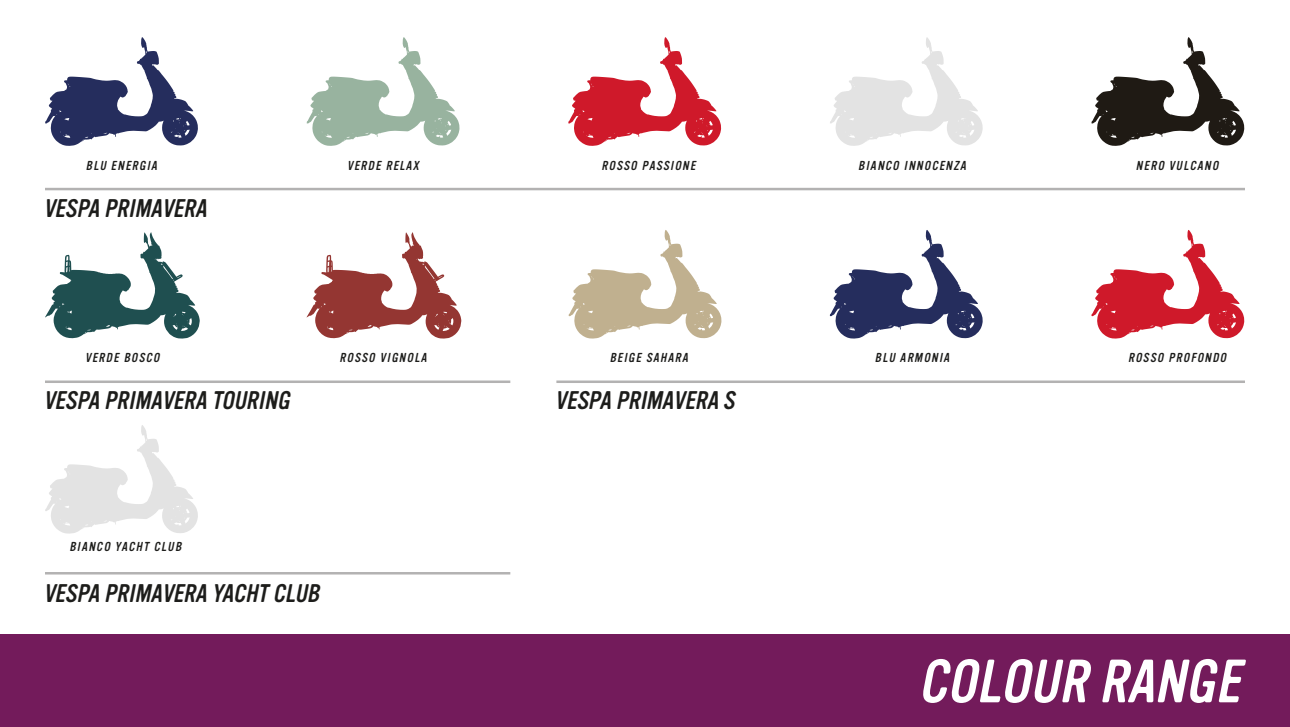
<style>
.page{position:relative;width:1290px;height:727px;background:#fff}
.page>*{position:absolute;margin:0;border:0;box-sizing:border-box;transform-origin:0 0}
.t1{font:italic 59.75px "Vinyl OT";color:#fff}
.t2{font:italic 25px "Vinyl OT";color:#1d1d1b}
.t3{font:italic 12.75px "Vinyl OT";letter-spacing:.1em;color:#1d1d1b}
</style>
<div class="page">
<svg style="left:45px;top:232px;width:155px;height:107px"></svg>
<svg style="left:306px;top:232px;width:156px;height:107px"></svg>
<svg style="left:568px;top:230px;width:154px;height:109px"></svg>
<svg style="left:45px;top:425px;width:153px;height:109px"></svg>
<svg style="left:568px;top:37px;width:153px;height:109px"></svg>
<svg style="left:830px;top:230px;width:153px;height:109px"></svg>
<svg style="left:45px;top:37px;width:153px;height:109px"></svg>
<svg style="left:830px;top:37px;width:153px;height:109px"></svg>
<svg style="left:1091px;top:230px;width:153px;height:109px"></svg>
<svg style="left:307px;top:37px;width:153px;height:109px"></svg>
<svg style="left:1091px;top:37px;width:153px;height:109px"></svg>
<hr style="left:45px;top:380px;width:465px;height:3px;background:#b3b2b2">
<hr style="left:45px;top:572px;width:465px;height:2px;background:#b3b2b2">
<hr style="left:556px;top:380px;width:689px;height:3px;background:#b3b2b2">
<hr style="left:45px;top:188px;width:1200px;height:2px;background:#b3b2b2">
<div style="left:0;top:634px;width:1290px;height:92px;background:#731b5b"></div>
<p class="t3" style="left:86px;top:158px;width:73px">BLU ENERGIA</p>
<p class="t3" style="left:858px;top:158px;width:109px">BIANCO INNOCENZA</p>
<p class="t3" style="left:347px;top:158px;width:73px">VERDE RELAX</p>
<p class="t3" style="left:1136px;top:158px;width:84px">NERO VULCANO</p>
<p class="t3" style="left:601px;top:158px;width:95px">ROSSO PASSIONE</p>
<h2 class="t2" style="left:43px;top:194px;width:165px">VESPA PRIMAVERA</h2>
<p class="t3" style="left:85px;top:351px;width:76px">VERDE BOSCO</p>
<p class="t3" style="left:340px;top:351px;width:88px">ROSSO VIGNOLA</p>
<p class="t3" style="left:610px;top:351px;width:80px">BEIGE SAHARA</p>
<h2 class="t2" style="left:43px;top:386px;width:248px">VESPA PRIMAVERA TOURING</h2>
<h2 class="t2" style="left:555px;top:386px;width:181px">VESPA PRIMAVERA S</h2>
<p class="t3" style="left:69px;top:540px;width:113px">BIANCO YACHT CLUB</p>
<h2 class="t2" style="left:43px;top:579px;width:277px">VESPA PRIMAVERA YACHT CLUB</h2>
<p class="t3" style="left:875px;top:351px;width:76px">BLU ARMONIA</p>
<p class="t3" style="left:1128px;top:351px;width:100px">ROSSO PROFONDO</p>
<h1 class="t1" style="left:918px;top:648px;width:323px">COLOUR RANGE</h1>
</div>
